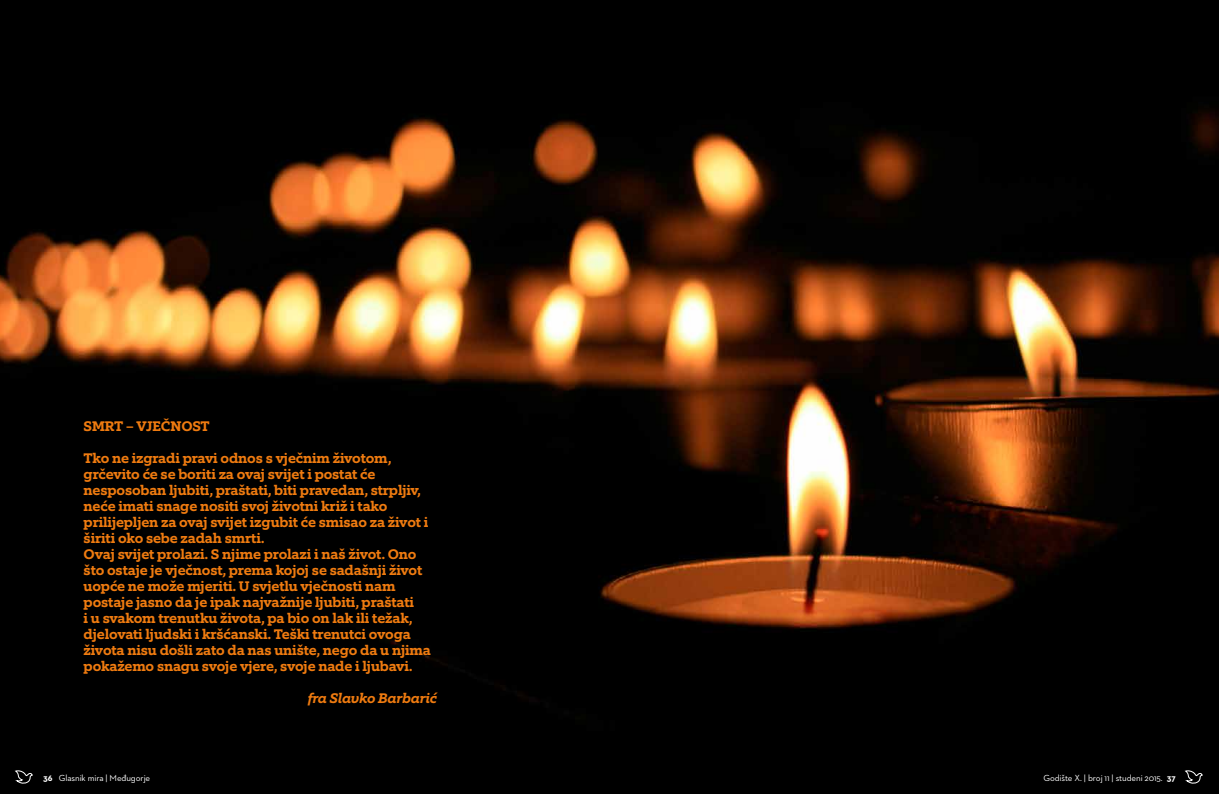
<style>
.page{position:relative;width:1219px;height:794px;background:#fff}
.page>*{position:absolute;margin:0;border:0;box-sizing:border-box;transform-origin:0 0}
.t1{font:700 14px/16px "Equip Slab";letter-spacing:-.01em;color:#ef7b10}
.t2{font:italic 700 14px "Equip Slab";letter-spacing:-.01em;color:#ef7b10}
.t3{font:9px "Neutraface 2 Text";letter-spacing:-.01em;color:#fff}
.s1{font-weight:700}
</style>
<div class="page">
<img style="left:0;top:0;width:1219px;height:794px">
<svg style="left:1184px;top:725px;width:19px;height:59px"></svg>
<svg style="left:14px;top:725px;width:19px;height:59px"></svg>
<p class="t1" style="left:84px;top:418px;width:128px">SMRT – VJEČNOST</p>
<p class="t1" style="left:84px;top:450px;width:349px">Tko ne izgradi pravi odnos s vječnim životom, grčevito će se boriti za ovaj svijet i postat će nesposoban ljubiti, praštati, biti pravedan, strpljiv, neće imati snage nositi svoj životni križ i tako prilijepljen za ovaj svijet izgubit će smisao za život i širiti oko sebe zadah smrti.<br>Ovaj svijet prolazi. S njime prolazi i naš život. Ono što ostaje je vječnost, prema kojoj se sadašnji život uopće ne može mjeriti. U svjetlu vječnosti nam postaje jasno da je ipak najvažnije ljubiti, praštati<br>i u svakom trenutku života, pa bio on lak ili težak, djelovati ljudski i kršćanski. Teški trenutci ovoga života nisu došli zato da nas unište, nego da u njima pokažemo snagu svoje vjere, svoje nade i ljubavi.</p>
<p class="t2" style="left:308px;top:689px;width:131px">fra Slavko Barbarić</p>
<p class="t3" style="left:43px;top:772px;width:109px"><span class="s1">36</span> Glasnik mira | Međugorje</p>
<p class="t3" style="left:1043px;top:772px;width:134px">Godište X. | broj 11 | studeni 2015. <span class="s1">37</span></p>
</div>
